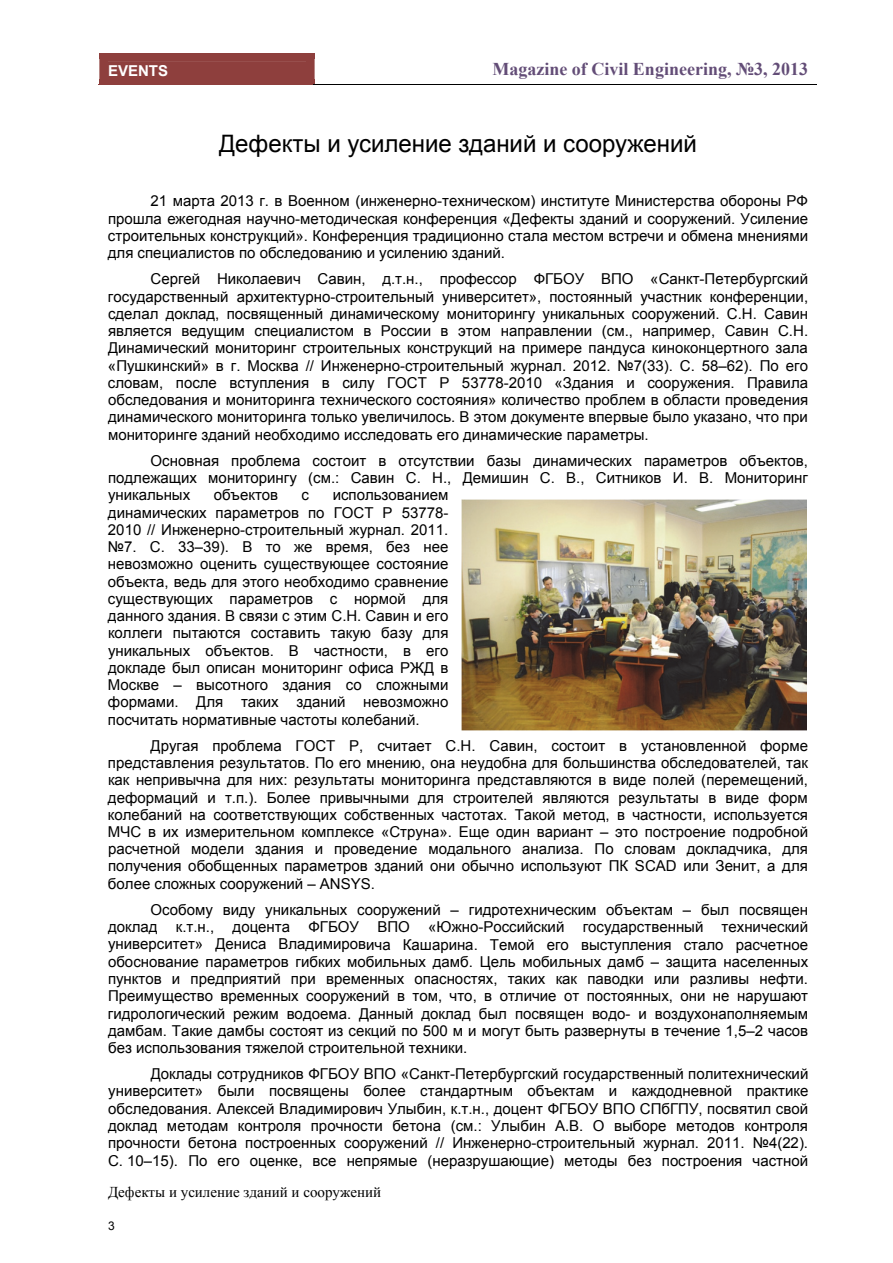
<style>
.page{position:relative;width:893px;height:1263px;background:#fff}
.page>*{position:absolute;margin:0;border:0;box-sizing:border-box;transform-origin:0 0}
.t1{font:24px "Arial";color:#000}
.t2{font:700 18px "Times New Roman";color:#634d77}
.t3{font:15px/17.2px "Arial";color:#000;text-align:justify}
.t4{font:15px "Times New Roman";color:#000}
.t5{font:700 15px "Arial";color:#fff}
.t6{font:12px "Arial";color:#000}
</style>
<div class="page">
<hr style="left:98px;top:85px;width:217px;height:1px;background:#8e3f3d">
<div style="left:99px;top:53px;width:216px;height:33px;background:#8e3f3d"></div>
<hr style="left:314px;top:85px;width:503px;height:1px;background:#000">
<img style="left:461px;top:499px;width:345px;height:232px">
<p class="t5" style="left:108px;top:62px;width:62px">EVENTS</p>
<p class="t2" style="left:492px;top:59px;width:317px">Magazine of Civil Engineering, №3, 2013</p>
<h1 class="t1" style="left:219px;top:130px;width:479px">Дефекты и усиление зданий и сооружений</h1>
<p class="t3" style="left:108px;top:192px;width:702px;text-indent:43px">21 марта 2013 г. в Военном (инженерно-техническом) институте Министерства обороны РФ прошла ежегодная научно-методическая конференция «Дефекты зданий и сооружений. Усиление строительных конструкций». Конференция традиционно стала местом встречи и обмена мнениями для специалистов по обследованию и усилению зданий.</p>
<p class="t3" style="left:108px;top:270px;width:702px;text-indent:43px">Сергей Николаевич Савин, д.т.н., профессор ФГБОУ ВПО «Санкт-Петербургский государственный архитектурно-строительный университет», постоянный участник конференции, сделал доклад, посвященный динамическому мониторингу уникальных сооружений. С.Н. Савин является ведущим специалистом в России в этом направлении (см., например, Савин С.Н.<br>Динамический мониторинг строительных конструкций на примере пандуса киноконцертного зала «Пушкинский» в г. Москва // Инженерно-строительный журнал. 2012. №7(33). С. 58–62). По его словам, после вступления в силу ГОСТ Р 53778-2010 «Здания и сооружения. Правила обследования и мониторинга технического состояния» количество проблем в области проведения динамического мониторинга только увеличилось. В этом документе впервые было указано, что при мониторинге зданий необходимо исследовать его динамические параметры.</p>
<p class="t3" style="left:108px;top:452px;width:701px;text-indent:43px">Основная проблема состоит в отсутствии базы динамических параметров объектов, подлежащих мониторингу (см.: Савин С. Н., Демишин С. В., Ситников И. В. Мониторинг уникальных</p>
<p class="t3" style="left:214px;top:486px;width:66px">объектов</p>
<p class="t3" style="left:302px;top:486px;width:9px">с</p>
<p class="t3" style="left:108px;top:486px;width:342px;text-indent:225px">использованием динамических параметров по ГОСТ Р 53778- 2010 // Инженерно-строительный журнал. 2011. №7. С. 33–39). В то же время, без нее невозможно оценить существующее состояние объекта, ведь для этого необходимо сравнение существующих параметров с нормой для данного здания. В связи с этим С.Н. Савин и его коллеги пытаются составить такую базу для уникальных объектов. В частности, в его докладе был описан мониторинг офиса РЖД в Москве – высотного здания со сложными формами. Для таких зданий невозможно посчитать нормативные частоты колебаний.</p>
<p class="t3" style="left:108px;top:737px;width:702px;text-indent:43px">Другая проблема ГОСТ Р, считает С.Н. Савин, состоит в установленной форме представления результатов. По его мнению, она неудобна для большинства обследователей, так как непривычна для них: результаты мониторинга представляются в виде полей (перемещений, деформаций и т.п.). Более привычными для строителей являются результаты в виде форм колебаний на соответствующих собственных частотах. Такой метод, в частности, используется МЧС в их измерительном комплексе «Струна». Еще один вариант – это построение подробной расчетной модели здания и проведение модального анализа. По словам докладчика, для получения обобщенных параметров зданий они обычно используют ПК SCAD или Зенит, а для более сложных сооружений – ANSYS.</p>
<p class="t3" style="left:108px;top:901px;width:702px;text-indent:43px">Особому виду уникальных сооружений – гидротехническим объектам – был посвящен доклад к.т.н., доцента ФГБОУ ВПО «Южно-Российский государственный технический университет» Дениса Владимировича Кашарина. Темой его выступления стало расчетное обоснование параметров гибких мобильных дамб. Цель мобильных дамб – защита населенных пунктов и предприятий при временных опасностях, таких как паводки или разливы нефти.<br>Преимущество временных сооружений в том, что, в отличие от постоянных, они не нарушают гидрологический режим водоема. Данный доклад был посвящен водо- и воздухонаполняемым дамбам. Такие дамбы состоят из секций по 500 м и могут быть развернуты в течение 1,5–2 часов без использования тяжелой строительной техники.</p>
<p class="t3" style="left:108px;top:1065px;width:702px;text-indent:43px">Доклады сотрудников ФГБОУ ВПО «Санкт-Петербургский государственный политехнический университет» были посвящены более стандартным объектам и каждодневной практике обследования. Алексей Владимирович Улыбин, к.т.н., доцент ФГБОУ ВПО СПбГПУ, посвятил свой доклад методам контроля прочности бетона (см.: Улыбин А.В. О выборе методов контроля прочности бетона построенных сооружений // Инженерно-строительный журнал. 2011. №4(22).<br>С. 10–15). По его оценке, все непрямые (неразрушающие) методы без построения частной</p>
<p class="t4" style="left:108px;top:1184px;width:274px">Дефекты и усиление зданий и сооружений</p>
<p class="t6" style="left:108px;top:1218px;width:8px">3</p>
</div>
